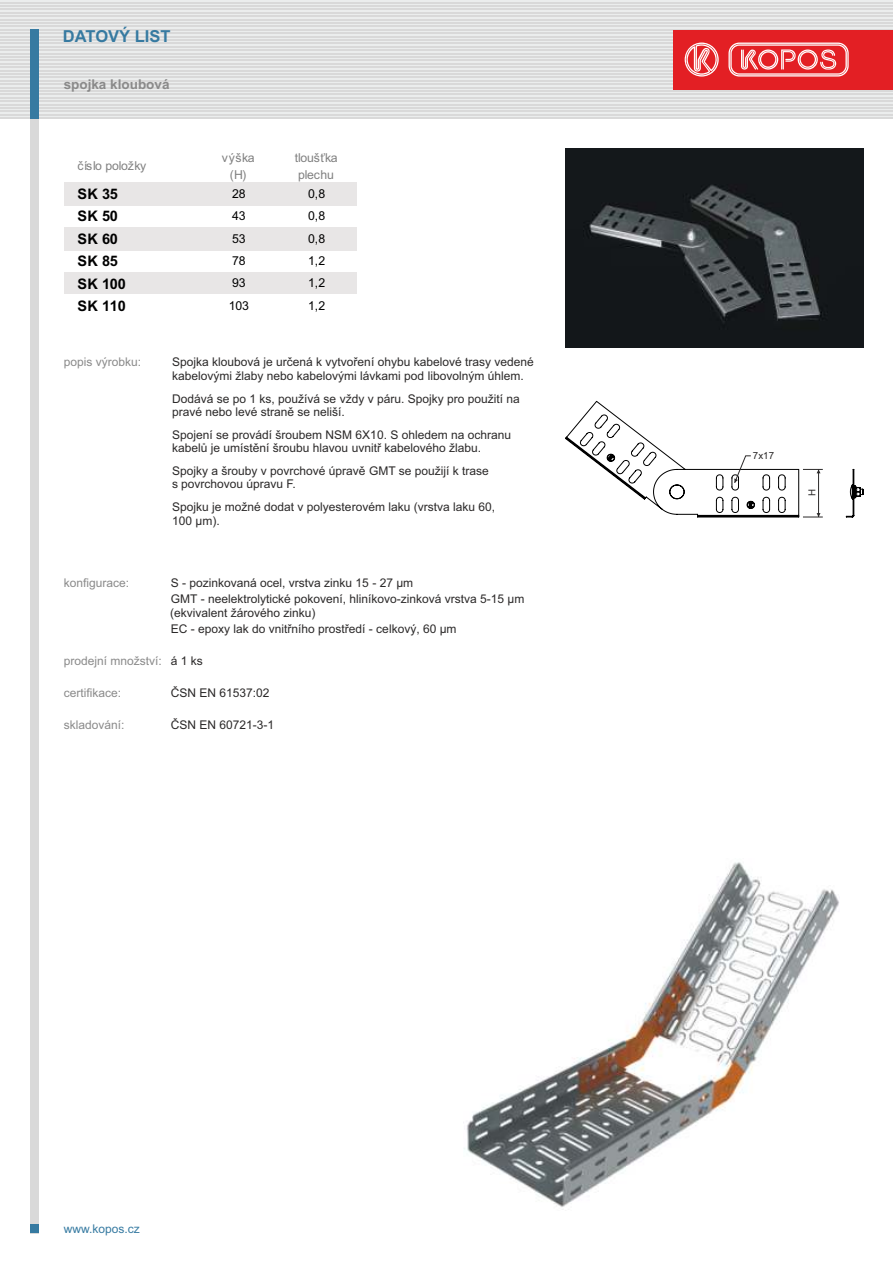
<style>
.page{position:relative;width:893px;height:1263px;background:#fff}
.page>*{position:absolute;margin:0;border:0;box-sizing:border-box;transform-origin:0 0}
.t1{font:700 16.5px "Arial";color:#367aa1}
.t2{font:700 14.55px "Arial";letter-spacing:-.015em;color:#000}
.t3{font:700 13.5px "Arial";color:#8a8a8a}
.t4{font:12.3px/16.8px "Arial";letter-spacing:-.01em;color:#808080;text-align:center}
.t5{font:12.3px "Arial";letter-spacing:-.01em;color:#000}
.t6{font:12px/13.4px "Arial";color:#2b2929}
.t7{font:12px "Arial";color:#8a8a8a}
.t8{font:12px "Arial";color:#367aa1}
.t9{font:9.75px "Arial";color:#2b2929}
.s1{color:#2b2929}
</style>
<div class="page">
<img style="left:565px;top:149px;width:298px;height:198px">
<img style="left:464px;top:862px;width:375px;height:345px">
<svg style="left:846px;top:469px;width:18px;height:49px"></svg>
<svg style="left:565px;top:400px;width:258px;height:118px"></svg>
<div style="left:64px;top:182px;width:292px;height:24px;background:#e8e6e6"></div>
<div style="left:64px;top:227px;width:292px;height:24px;background:#e8e6e6"></div>
<div style="left:64px;top:272px;width:292px;height:23px;background:#e8e6e6"></div>
<div style="left:64px;top:294px;width:292px;height:24px;background:#fff"></div>
<svg style="left:0;top:0;width:893px;height:117px;fill:#ebeded"></svg>
<hr style="left:0;top:2px;width:893px;height:1px;background:#d9d9d9">
<hr style="left:0;top:5px;width:893px;height:2px;background:#d9d9d9">
<hr style="left:0;top:9px;width:893px;height:1px;background:#d9d9d9">
<hr style="left:0;top:12px;width:893px;height:2px;background:#d9d9d9">
<hr style="left:0;top:15px;width:893px;height:2px;background:#d9d9d9">
<hr style="left:0;top:19px;width:893px;height:1px;background:#d9d9d9">
<hr style="left:0;top:22px;width:893px;height:2px;background:#d9d9d9">
<hr style="left:0;top:26px;width:893px;height:1px;background:#d9d9d9">
<hr style="left:0;top:29px;width:893px;height:2px;background:#d9d9d9">
<hr style="left:0;top:32px;width:893px;height:2px;background:#d9d9d9">
<hr style="left:0;top:36px;width:893px;height:1px;background:#d9d9d9">
<hr style="left:0;top:39px;width:893px;height:2px;background:#d9d9d9">
<hr style="left:0;top:43px;width:893px;height:1px;background:#d9d9d9">
<hr style="left:0;top:46px;width:893px;height:2px;background:#d9d9d9">
<hr style="left:0;top:49px;width:893px;height:2px;background:#d9d9d9">
<hr style="left:0;top:53px;width:893px;height:1px;background:#d9d9d9">
<hr style="left:0;top:56px;width:893px;height:2px;background:#d9d9d9">
<hr style="left:0;top:60px;width:893px;height:1px;background:#d9d9d9">
<hr style="left:0;top:63px;width:893px;height:2px;background:#d9d9d9">
<hr style="left:0;top:66px;width:893px;height:2px;background:#d9d9d9">
<hr style="left:0;top:70px;width:893px;height:1px;background:#d9d9d9">
<hr style="left:0;top:73px;width:893px;height:2px;background:#d9d9d9">
<hr style="left:0;top:77px;width:893px;height:1px;background:#d9d9d9">
<hr style="left:0;top:80px;width:893px;height:2px;background:#d9d9d9">
<hr style="left:0;top:83px;width:893px;height:2px;background:#d9d9d9">
<hr style="left:0;top:87px;width:893px;height:1px;background:#d9d9d9">
<hr style="left:0;top:90px;width:893px;height:2px;background:#d9d9d9">
<hr style="left:0;top:94px;width:893px;height:1px;background:#d9d9d9">
<hr style="left:0;top:97px;width:893px;height:2px;background:#d9d9d9">
<hr style="left:0;top:100px;width:893px;height:2px;background:#d9d9d9">
<hr style="left:0;top:104px;width:893px;height:1px;background:#d9d9d9">
<hr style="left:0;top:107px;width:893px;height:2px;background:#d9d9d9">
<hr style="left:0;top:111px;width:893px;height:1px;background:#d9d9d9">
<hr style="left:0;top:114px;width:893px;height:2px;background:#d9d9d9">
<hr style="left:0;top:117px;width:893px;height:2px;background:#d9d9d9">
<div style="left:30px;top:30px;width:8px;height:89px;background:#367aa1"></div>
<div style="left:30px;top:119px;width:8px;height:1114px;background:#d9d9d9"></div>
<div style="left:673px;top:30px;width:220px;height:59px;background:#e31f24"></div>
<svg style="left:728px;top:43px;width:121px;height:34px"></svg>
<svg style="left:684px;top:43px;width:35px;height:34px"></svg>
<div style="left:30px;top:1225px;width:8px;height:8px;background:#367aa1"></div>
<h1 class="t1" style="left:63px;top:30px;width:109px">DATOVÝ LIST</h1>
<p class="t3" style="left:64px;top:79px;width:107px">spojka kloubová</p>
<p class="t4" style="left:77px;top:158px;width:70px">číslo položky</p>
<p class="t4" style="left:222px;top:151px;width:34px">výška (H)</p>
<p class="t4" style="left:295px;top:151px;width:44px;text-align:left">tloušťka plechu</p>
<p class="t2" style="left:77px;top:189px;width:42px">SK 35</p>
<p class="t5" style="left:232px;top:189px;width:15px">28</p>
<p class="t5" style="left:308px;top:189px;width:18px">0,8</p>
<p class="t2" style="left:77px;top:211px;width:42px">SK 50</p>
<p class="t5" style="left:232px;top:211px;width:15px">43</p>
<p class="t5" style="left:308px;top:211px;width:18px">0,8</p>
<p class="t2" style="left:77px;top:233px;width:42px">SK 60</p>
<p class="t5" style="left:232px;top:234px;width:15px">53</p>
<p class="t5" style="left:308px;top:234px;width:18px">0,8</p>
<p class="t2" style="left:77px;top:256px;width:42px">SK 85</p>
<p class="t5" style="left:232px;top:256px;width:15px">78</p>
<p class="t5" style="left:308px;top:256px;width:18px">1,2</p>
<p class="t2" style="left:77px;top:278px;width:50px">SK 100</p>
<p class="t5" style="left:232px;top:278px;width:15px">93</p>
<p class="t5" style="left:308px;top:278px;width:18px">1,2</p>
<p class="t2" style="left:77px;top:300px;width:50px">SK 110</p>
<p class="t5" style="left:229px;top:301px;width:22px">103</p>
<p class="t5" style="left:308px;top:301px;width:18px">1,2</p>
<p class="t7" style="left:64px;top:358px;width:79px">popis výrobku:</p>
<p class="t6" style="left:172px;top:357px;width:363px">Spojka kloubová je určená k vytvoření ohybu kabelové trasy vedené kabelovými žlaby nebo kabelovými lávkami pod libovolným úhlem.</p>
<p class="t6" style="left:172px;top:393px;width:349px">Dodává se po 1 ks, používá se vždy v páru. Spojky pro použití na pravé nebo levé straně se neliší.</p>
<p class="t6" style="left:172px;top:429px;width:340px">Spojení se provádí šroubem NSM 6X10. S ohledem na ochranu kabelů je umístění šroubu hlavou uvnitř kabelového žlabu.</p>
<p class="t6" style="left:172px;top:465px;width:318px">Spojky a šrouby v povrchové úpravě GMT se použijí k trase s povrchovou úpravu F.</p>
<p class="t6" style="left:172px;top:501px;width:324px">Spojku je možné dodat v polyesterovém laku (vrstva laku 60,<br>100 µm).</p>
<p class="t7" style="left:64px;top:578px;width:67px">konfigurace:</p>
<p class="t6" style="left:171px;top:576px;width:355px;line-height:16px">S - pozinkovaná ocel, vrstva zinku 15 - 27 µm<br>GMT - neelektrolytické pokovení, hliníkovo-zinková vrstva 5-15 µm</p>
<p class="t6" style="left:170px;top:606px;width:288px;line-height:16px">(ekvivalent žárového zinku)<br>EC - epoxy lak do vnitřního prostředí - celkový, 60 µm</p>
<p class="t7" style="left:64px;top:656px;width:141px">prodejní množství: <span class="s1">á 1 ks</span></p>
<p class="t7" style="left:64px;top:688px;width:59px">certifikace:</p>
<p class="t6" style="left:171px;top:687px;width:100px">ČSN EN 61537:02</p>
<p class="t7" style="left:64px;top:721px;width:62px">skladování:</p>
<p class="t6" style="left:171px;top:719px;width:105px">ČSN EN 60721-3-1</p>
<p class="t8" style="left:64px;top:1224px;width:78px">www.kopos.cz</p>
<p class="t9" style="left:753px;top:452px;width:23px">7x17</p>
<p class="t9" style="left:808px;top:496px;width:9px;rotate:-90deg">H</p>
</div>
